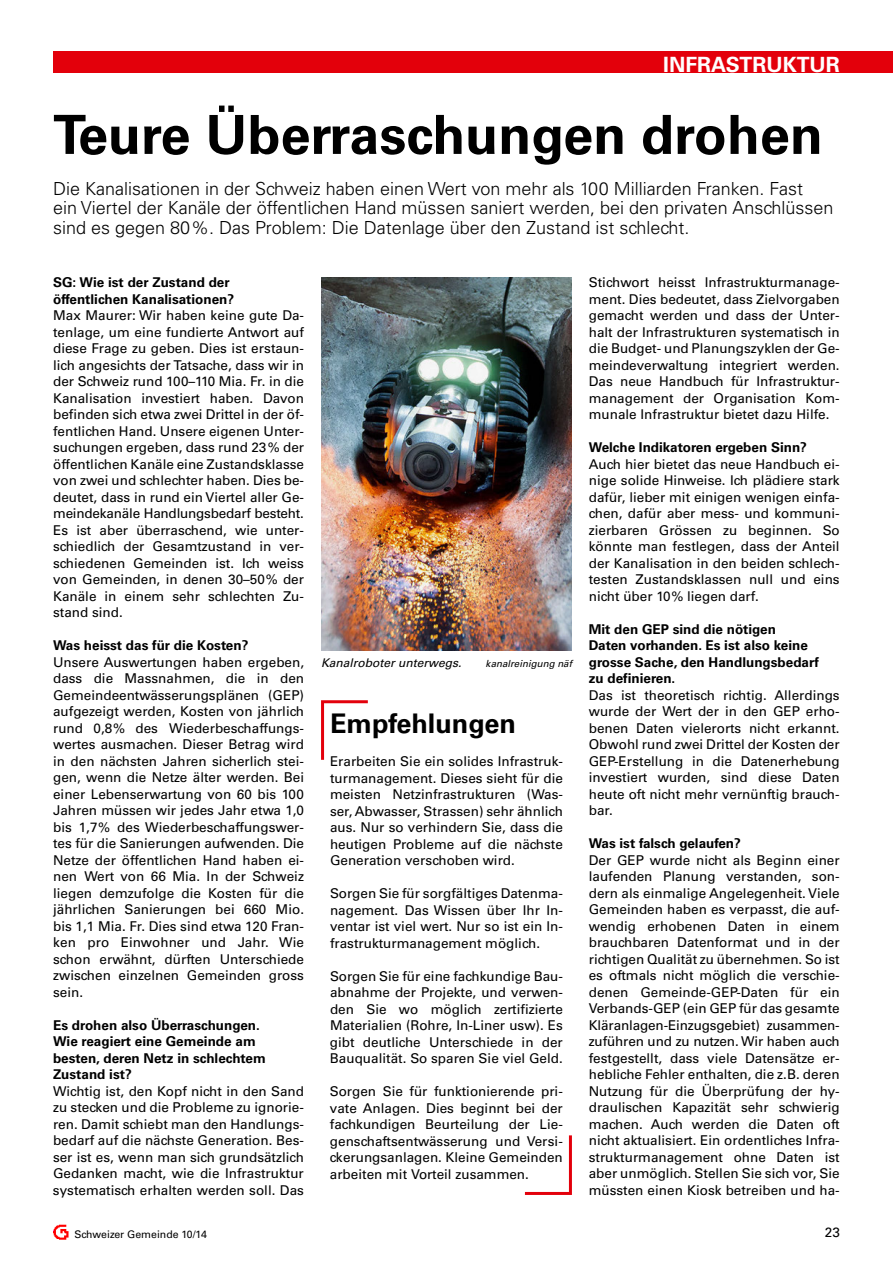
<style>
.page{position:relative;width:893px;height:1263px;background:#fff}
.page>*{position:absolute;margin:0;border:0;box-sizing:border-box;transform-origin:0 0}
.t1{font:700 54px "Univers LT Std";color:#000}
.t2{font:700 27px "Univers LT Std";color:#000}
.t3{font:700 21px "Univers LT Std";color:#fff}
.t4{font:300 18px/19.5px "Univers LT Std";color:#000}
.t5{font:13.5px/16.5px "Univers LT Std";color:#000}
.t6{font:italic 12px "Univers LT Std";color:#000}
.t7{font:10.5px "Univers LT Std";color:#000}
.t8{font:italic 9.75px "Univers LT Std";color:#000}
.s1{font-weight:700}
</style>
<div class="page">
<div style="left:53px;top:51px;width:840px;height:21px;background:#e3000b"></div>
<img style="left:53px;top:1224px;width:16px;height:16px">
<img style="left:321px;top:278px;width:251px;height:373px">
<svg style="left:321px;top:700px;width:47px;height:60px"></svg>
<svg style="left:525px;top:1135px;width:47px;height:60px"></svg>
<p class="t3" style="left:663px;top:57px;width:178px">INFRASTRUKTUR</p>
<p class="t1" style="left:53px;top:115px;width:771px">Teure Überraschungen drohen</p>
<p class="t4" style="left:53px;top:180px;width:782px">Die Kanalisationen in der Schweiz haben einen Wert von mehr als 100 Milliarden Franken. Fast<br>ein Viertel der Kanäle der öffentlichen Hand müssen saniert werden, bei den privaten Anschlüssen sind es gegen 80%. Das Problem: Die Datenlage über den Zustand ist schlecht.</p>
<p class="t5" style="left:53px;top:276px;width:252px"><span class="s1">SG: Wie ist der Zustand der öffentlichen Kanalisationen?<br></span>Max Maurer: Wir haben keine gute Da&shy;tenlage, um eine fundierte Antwort auf diese Frage zu geben. Dies ist erstaun&shy;lich angesichts der Tatsache, dass wir in der Schweiz rund 100–110 Mia. Fr. in die Kanalisation investiert haben. Davon befinden sich etwa zwei Drittel in der öf&shy;fentlichen Hand. Unsere eigenen Unter&shy;suchungen ergeben, dass rund 23% der öffentlichen Kanäle eine Zustandsklasse von zwei und schlechter haben. Dies be&shy;deutet, dass in rund ein Viertel aller Ge&shy;meindekanäle Handlungsbedarf besteht.<br>Es ist aber überraschend, wie unter&shy;schiedlich der Gesamtzustand in ver&shy;schiedenen Gemeinden ist. Ich weiss von Gemeinden, in denen 30–50% der Kanäle in einem sehr schlechten Zu&shy;stand sind.</p>
<p class="t5" style="left:53px;top:639px;width:252px"><span class="s1">Was heisst das für die Kosten?<br></span>Unsere Auswertungen haben ergeben, dass die Massnahmen, die in den Gemeindeentwässerungsplänen (GEP) aufgezeigt werden, Kosten von jährlich rund 0,8% des Wiederbeschaffungs&shy;wertes ausmachen. Dieser Betrag wird in den nächsten Jahren sicherlich stei&shy;gen, wenn die Netze älter werden. Bei einer Lebenserwartung von 60 bis 100<br>Jahren müssen wir jedes Jahr etwa 1,0 bis 1,7% des Wiederbeschaffungswer&shy;tes für die Sanierungen aufwenden. Die Netze der öffentlichen Hand haben ei&shy;nen Wert von 66 Mia. In der Schweiz liegen demzufolge die Kosten für die jährlichen Sanierungen bei 660 Mio. bis 1,1 Mia. Fr. Dies sind etwa 120 Fran&shy;ken pro Einwohner und Jahr. Wie schon erwähnt, dürften Unterschiede zwischen einzelnen Gemeinden gross sein.</p>
<p class="t5" style="left:53px;top:1018px;width:252px"><span class="s1">Es drohen also Überraschungen.<br>Wie reagiert eine Gemeinde am besten, deren Netz in schlechtem Zustand ist?<br></span>Wichtig ist, den Kopf nicht in den Sand zu stecken und die Probleme zu ignorie&shy;ren. Damit schiebt man den Handlungs&shy;bedarf auf die nächste Generation. Bes&shy;ser ist es, wenn man sich grundsätzlich Gedanken macht, wie die Infrastruktur systematisch erhalten werden soll. Das</p>
<p class="t6" style="left:321px;top:658px;width:142px">Kanalroboter unterwegs.</p>
<p class="t8" style="left:486px;top:660px;width:88px">kanalreinigung näf</p>
<p class="t2" style="left:330px;top:714px;width:187px">Empfehlungen</p>
<p class="t5" style="left:330px;top:754px;width:234px;text-align:justify">Erarbeiten Sie ein solides Infrastruk&shy;turmanagement. Dieses sieht für die meisten Netzinfrastrukturen (Was&shy;ser, Abwasser, Strassen) sehr ähnlich aus. Nur so verhindern Sie, dass die heutigen Probleme auf die nächste Generation verschoben wird.</p>
<p class="t5" style="left:330px;top:886px;width:234px;text-align:justify">Sorgen Sie für sorgfältiges Datenma&shy;nagement. Das Wissen über Ihr In&shy;ventar ist viel wert. Nur so ist ein In&shy;frastrukturmanagement möglich.</p>
<p class="t5" style="left:330px;top:969px;width:234px;text-align:justify">Sorgen Sie für eine fachkundige Bau&shy;abnahme der Projekte, und verwen&shy;den Sie wo möglich zertifizierte Materialien (Rohre, In-Liner usw). Es gibt deutliche Unterschiede in der Bauqualität. So sparen Sie viel Geld.</p>
<p class="t5" style="left:330px;top:1084px;width:234px;text-align:justify">Sorgen Sie für funktionierende pri&shy;vate Anlagen. Dies beginnt bei der fachkundigen Beurteilung der Lie&shy;genschaftsentwässerung und Versi&shy;ckerungsanlagen. Kleine Gemeinden arbeiten mit Vorteil zusammen.</p>
<p class="t5" style="left:589px;top:275px;width:252px;text-align:justify">Stichwort heisst Infrastrukturmanage&shy;ment. Dies bedeutet, dass Zielvorgaben gemacht werden und dass der Unter&shy;halt der Infrastrukturen systematisch in die Budget- und Planungszyklen der Ge&shy;meindeverwaltung integriert werden.<br>Das neue Handbuch für Infrastruktur&shy;management der Organisation Kom&shy;munale Infrastruktur bietet dazu Hilfe.</p>
<p class="t5" style="left:589px;top:440px;width:252px"><span class="s1">Welche Indikatoren ergeben Sinn?<br></span>Auch hier bietet das neue Handbuch ei&shy;nige solide Hinweise. Ich plädiere stark dafür, lieber mit einigen wenigen einfa&shy;chen, dafür aber mess- und kommuni&shy;zierbaren Grössen zu beginnen. So könnte man festlegen, dass der Anteil der Kanalisation in den beiden schlech&shy;testen Zustandsklassen null und eins nicht über 10% liegen darf.</p>
<p class="t5" style="left:589px;top:622px;width:252px"><span class="s1">Mit den GEP sind die nötigen<br>Daten vorhanden. Es ist also keine grosse Sache, den Handlungsbedarf<br>zu definieren.<br></span>Das ist theoretisch richtig. Allerdings wurde der Wert der in den GEP erho - benen Daten vielerorts nicht erkannt.<br>Obwohl rund zwei Drittel der Kosten der<br>GEP-Erstellung in die Datenerhebung investiert wurden, sind diese Daten heute oft nicht mehr vernünftig brauch&shy;bar.</p>
<p class="t5" style="left:589px;top:836px;width:252px"><span class="s1">Was ist falsch gelaufen?<br></span>Der GEP wurde nicht als Beginn einer laufenden Planung verstanden, son&shy;dern als einmalige Angelegenheit. Viele Gemeinden haben es verpasst, die auf&shy;wendig erhobenen Daten in einem brauchbaren Datenformat und in der richtigen Qualität zu übernehmen. So ist es oftmals nicht möglich die verschie - denen Gemeinde-GEP-Daten für ein Verbands-GEP (ein GEP für das gesamte Kläranlagen-Einzugsgebiet) zusammen&shy;zuführen und zu nutzen. Wir haben auch festgestellt, dass viele Datensätze er&shy;hebliche Fehler enthalten, die z.B. deren Nutzung für die Überprüfung der hy&shy;draulischen Kapazität sehr schwierig machen. Auch werden die Daten oft nicht aktualisiert. Ein ordentliches Infra&shy;strukturmanagement ohne Daten ist aber unmöglich. Stellen Sie sich vor, Sie müssten einen Kiosk betreiben und ha-</p>
<p class="t7" style="left:75px;top:1230px;width:134px">Schweizer Gemeinde 10/14</p>
<p class="t5" style="left:825px;top:1225px;width:17px">23</p>
</div>
